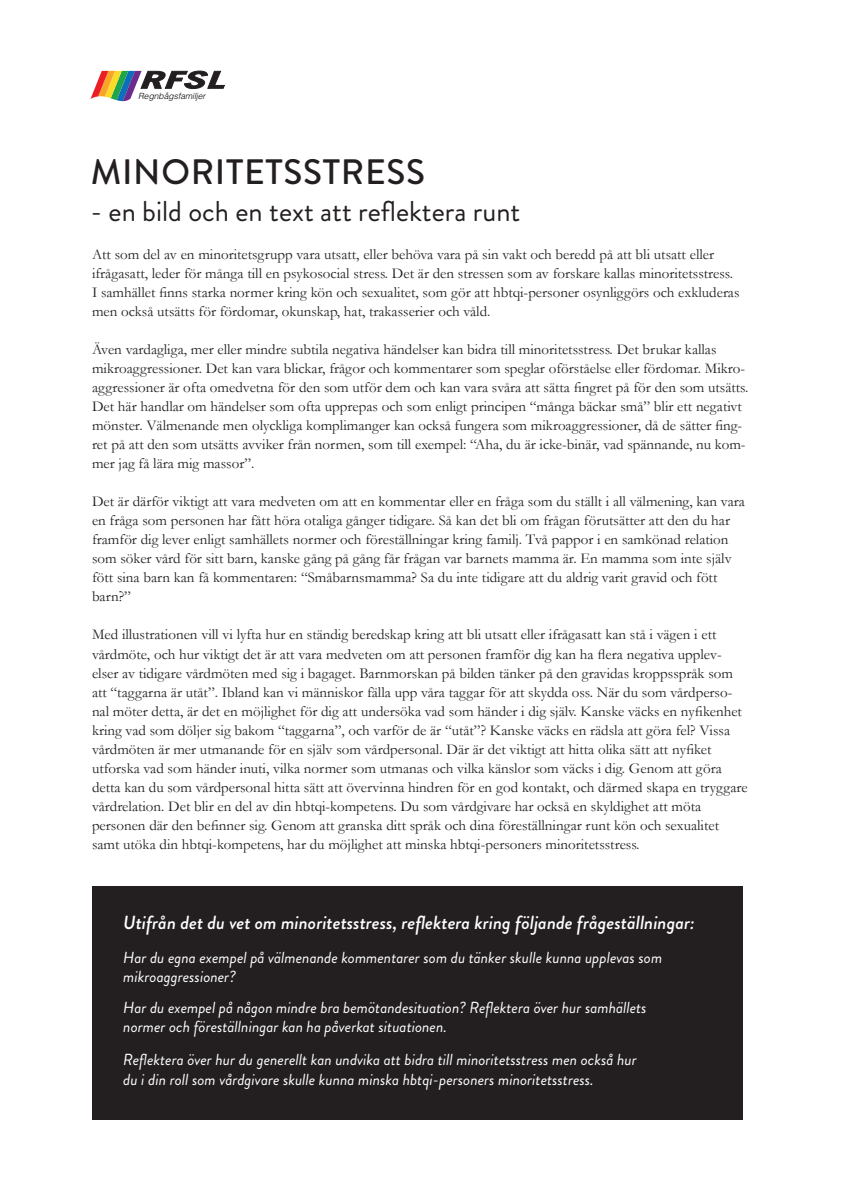
<style>
.page{position:relative;width:842px;height:1191px;background:#fff}
.page>*{position:absolute;margin:0;border:0;box-sizing:border-box;transform-origin:0 0}
.t1{font:500 35.3px "Brandon Grotesque";letter-spacing:.02em;color:#231f20}
.t2{font:28.7px "Brandon Grotesque";color:#231f20}
.t3{font:italic 500 19px "Brandon Grotesque";color:#fff}
.t4{font:italic 16px/19px "Brandon Grotesque";color:#fff}
.t5{font:15px/19px "Garamond";color:#231f20}
.t6{font:italic 300 8.5px "Helvetica";color:#000001}
</style>
<div class="page">
<div style="left:92px;top:886px;width:651px;height:234px;background:#231f20"></div>
<svg style="left:90px;top:71px;width:134px;height:30px"></svg>
<p class="t6" style="left:138px;top:88px;width:69px">Regnbågsfamiljer</p>
<p class="t1" style="left:91px;top:147px;width:336px">MINORITETSSTRESS</p>
<p class="t2" style="left:90px;top:191px;width:431px">- en bild och en text att reflektera runt</p>
<p class="t5" style="left:92px;top:245px;width:649px">Att som del av en minoritetsgrupp vara utsatt, eller behöva vara på sin vakt och beredd på att bli utsatt eller ifrågasatt, leder för många till en psykosocial stress. Det är den stressen som av forskare kallas minoritetsstress.<br>I samhället finns starka normer kring kön och sexualitet, som gör att hbtqi-personer osynliggörs och exkluderas men också utsätts för fördomar, okunskap, hat, trakasserier och våld.</p>
<p class="t5" style="left:92px;top:340px;width:626px">Även vardagliga, mer eller mindre subtila negativa händelser kan bidra till minoritetsstress. Det brukar kallas</p>
<p class="t5" style="left:92px;top:359px;width:655px">mikroaggressioner. Det kan vara blickar, frågor och kommentarer som speglar oförståelse eller fördomar. Mikro-</p>
<p class="t5" style="left:92px;top:378px;width:658px">aggressioner är ofta omedvetna för den som utför dem och kan vara svåra att sätta fingret på för den som utsätts.<br>Det här handlar om händelser som ofta upprepas och som enligt principen “många bäckar små” blir ett negativt mönster. Välmenande men olyckliga komplimanger kan också fungera som mikroaggressioner, då de sätter fing&shy;ret på att den som utsätts avviker från normen, som till exempel: “Aha, du är icke-binär, vad spännande, nu kom&shy;mer jag få lära mig massor”.</p>
<p class="t5" style="left:92px;top:492px;width:654px">Det är därför viktigt att vara medveten om att en kommentar eller en fråga som du ställt i all välmening, kan vara en fråga som personen har fått höra otaliga gånger tidigare. Så kan det bli om frågan förutsätter att den du har framför dig lever enligt samhällets normer och föreställningar kring familj. Två pappor i en samkönad relation som söker vård för sitt barn, kanske gång på gång får frågan var barnets mamma är. En mamma som inte själv fött sina barn kan få kommentaren: “Småbarnsmamma? Sa du inte tidigare att du aldrig varit gravid och fött barn?”</p>
<p class="t5" style="left:92px;top:625px;width:631px">Med illustrationen vill vi lyfta hur en ständig beredskap kring att bli utsatt eller ifrågasatt kan stå i vägen i ett vårdmöte, och hur viktigt det är att vara medveten om att personen framför dig kan ha flera negativa upplev-</p>
<p class="t5" style="left:92px;top:663px;width:651px">elser av tidigare vårdmöten med sig i bagaget. Barnmorskan på bilden tänker på den gravidas kroppsspråk som att “taggarna är utåt”. Ibland kan vi människor fälla upp våra taggar för att skydda oss. När du som vårdperso&shy;nal möter detta, är det en möjlighet för dig att undersöka vad som händer i dig själv. Kanske väcks en nyfikenhet kring vad som döljer sig bakom “taggarna”, och varför de är “utåt”? Kanske väcks en rädsla att göra fel? Vissa vårdmöten är mer utmanande för en själv som vårdpersonal. Där är det viktigt att hitta olika sätt att nyfiket</p>
<p class="t5" style="left:92px;top:758px;width:631px">utforska vad som händer inuti, vilka normer som utmanas och vilka känslor som väcks i dig. Genom att göra</p>
<p class="t5" style="left:92px;top:777px;width:657px">detta kan du som vårdpersonal hitta sätt att övervinna hindren för en god kontakt, och därmed skapa en tryggare vårdrelation. Det blir en del av din hbtqi-kompetens. Du som vårdgivare har också en skyldighet att möta</p>
<p class="t5" style="left:92px;top:815px;width:629px">personen där den befinner sig. Genom att granska ditt språk och dina föreställningar runt kön och sexualitet samt utöka din hbtqi-kompetens, har du möjlighet att minska hbtqi-personers minoritetsstress.</p>
<p class="t3" style="left:123px;top:909px;width:573px">Utifrån det du vet om minoritetsstress, reflektera kring följande frågeställningar:</p>
<p class="t4" style="left:123px;top:948px;width:540px">Har du egna exempel på välmenande kommentarer som du tänker skulle kunna upplevas som mikroaggressioner?</p>
<p class="t4" style="left:123px;top:998px;width:525px">Har du exempel på någon mindre bra bemötandesituation? Reflektera över hur samhällets normer och föreställningar kan ha påverkat situationen.</p>
<p class="t4" style="left:123px;top:1050px;width:515px">Reflektera över hur du generellt kan undvika att bidra till minoritetsstress men också hur du i din roll som vårdgivare skulle kunna minska hbtqi-personers minoritetsstress.</p>
</div>
